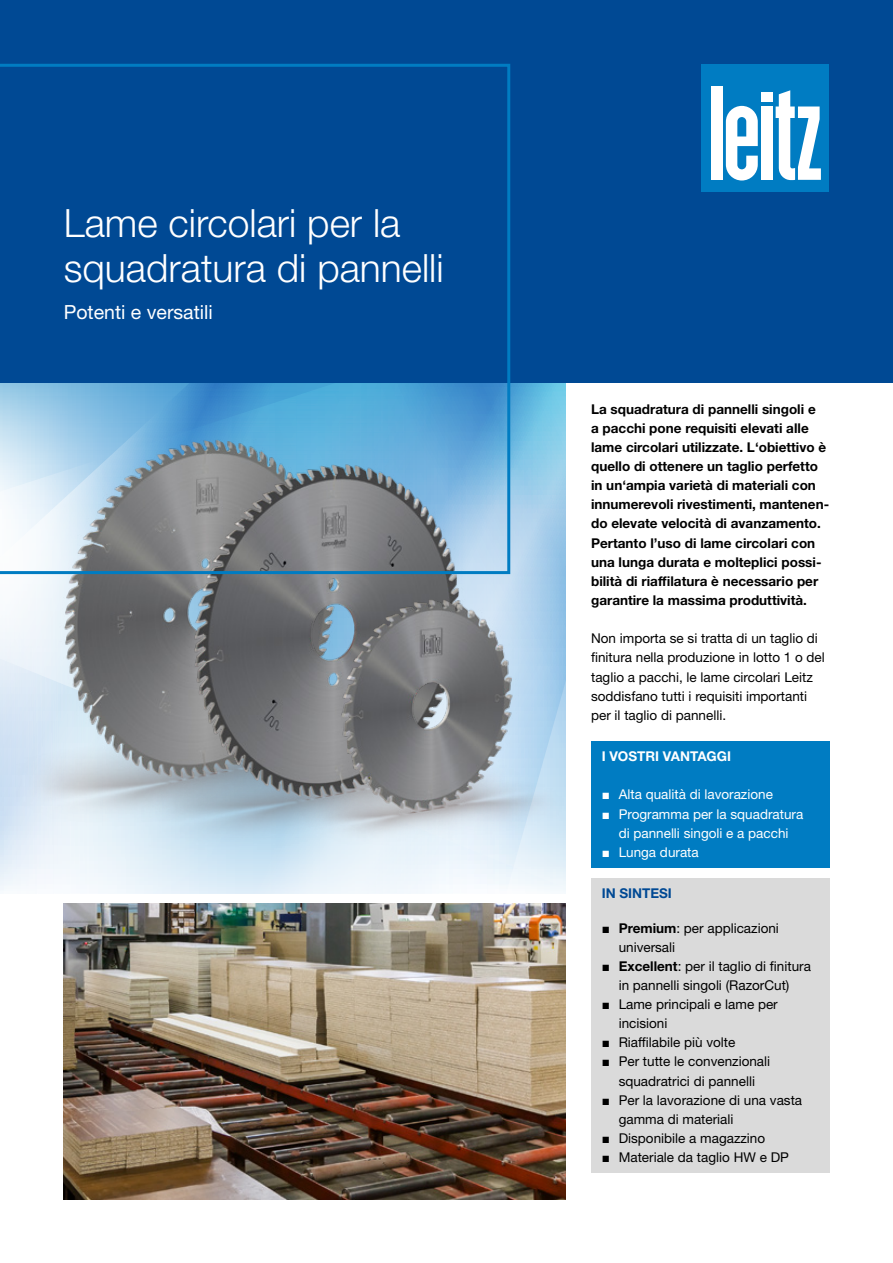
<style>
.page{position:relative;width:893px;height:1263px;background:#fff}
.page>*{position:absolute;margin:0;border:0;box-sizing:border-box;transform-origin:0 0}
.t1{font:300 39px/45px "Helvetica Neue LT Pro";color:#fff}
.t2{font:19.5px "Helvetica Neue LT Pro";color:#fff}
.t3{font:13.5px/19.2px "Helvetica Neue LT Pro";color:#000}
.t4{font:700 13.5px/19.2px "Helvetica Neue LT Pro";color:#000}
.t5{font:13.5px/19.2px "Helvetica Neue LT Pro";color:#fff;text-align:center}
.t6{font:700 13.5px "Helvetica Neue LT Pro";color:#fff}
.t7{font:700 13.5px "Helvetica Neue LT Pro";color:#004994}
.s1{font-family:"Arial"}
.s2{font-weight:700}
</style>
<div class="page">
<svg style="left:0;top:383px;width:566px;height:510px"></svg>
<div style="left:0;top:0;width:893px;height:383px;background:#004994"></div>
<img style="left:0;top:574px;width:110px;height:263px">
<img style="left:110px;top:421px;width:443px;height:443px">
<svg style="left:0;top:64px;width:510px;height:510px"></svg>
<img style="left:64px;top:904px;width:502px;height:295px">
<div style="left:702px;top:64px;width:127px;height:127px;background:#007cc2"></div>
<div style="left:761px;top:92px;width:11px;height:9px;background:#fff"></div>
<div style="left:761px;top:107px;width:11px;height:73px;background:#fff"></div>
<div style="left:711px;top:86px;width:12px;height:94px;background:#fff"></div>
<svg style="left:726px;top:106px;width:32px;height:74px"></svg>
<svg style="left:776px;top:90px;width:45px;height:90px"></svg>
<img style="left:268px;top:556px;width:298px;height:311px">
<div style="left:591px;top:741px;width:238px;height:126px;background:#007cc2"></div>
<div style="left:591px;top:878px;width:238px;height:295px;background:#dadada"></div>
<h1 class="t1" style="left:64px;top:200px;width:381px">Lame circolari per la squadratura di pannelli</h1>
<h2 class="t2" style="left:64px;top:300px;width:151px">Potenti e versatili</h2>
<p class="t4" style="left:591px;top:399px;width:240px">La squadratura di pannelli singoli e<br>a pacchi pone requisiti elevati alle lame circolari utilizzate. L‘obiettivo è quello di ottenere un taglio perfetto in un‘ampia varietà di materiali con innumerevoli rivestimenti, mantenen&shy;do elevate velocità di avanzamento.<br>Pertanto l’uso di lame circolari con una lunga durata e molteplici possi&shy;bilità di riaffilatura è necessario per garantire la massima produttività.</p>
<p class="t3" style="left:591px;top:629px;width:235px">Non importa se si tratta di un taglio di finitura nella produzione in lotto 1 o del taglio a pacchi, le lame circolari Leitz soddisfano tutti i requisiti importanti per il taglio di pannelli.</p>
<p class="t6" style="left:602px;top:748px;width:131px">I VOSTRI VANTAGGI</p>
<p class="t5" style="left:602px;top:785px;width:173px"><span class="s1">■</span> Alta qualità di lavorazione</p>
<p class="t5" style="left:602px;top:804px;width:203px"><span class="s1">■</span> Programma per la squadratura di pannelli singoli e a pacchi</p>
<p class="t5" style="left:602px;top:842px;width:99px"><span class="s1">■</span> Lunga durata</p>
<p class="t7" style="left:602px;top:885px;width:72px">IN SINTESI</p>
<p class="t3" style="left:619px;top:918px;width:162px;text-indent:-17px"><span class="s1">■</span> <span class="s2">Premium</span>: per applicazioni universali</p>
<p class="t3" style="left:602px;top:956px;width:211px;text-align:center"><span class="s1">■</span> <span class="s2">Excellent</span>: per il taglio di finitura in pannelli singoli (RazorCut)</p>
<p class="t3" style="left:619px;top:994px;width:161px;text-indent:-17px"><span class="s1">■</span> Lame principali e lame per incisioni</p>
<p class="t3" style="left:602px;top:1033px;width:135px"><span class="s1">■</span> Riaffilabile più volte</p>
<p class="t3" style="left:602px;top:1052px;width:170px;text-align:center"><span class="s1">■</span> Per tutte le convenzionali squadratrici di pannelli</p>
<p class="t3" style="left:619px;top:1090px;width:185px;text-indent:-17px"><span class="s1">■</span> Per la lavorazione di una vasta gamma di materiali</p>
<p class="t3" style="left:602px;top:1128px;width:165px"><span class="s1">■</span> Disponibile a magazzino</p>
<p class="t3" style="left:602px;top:1147px;width:189px"><span class="s1">■</span> Materiale da taglio HW e DP</p>
</div>
